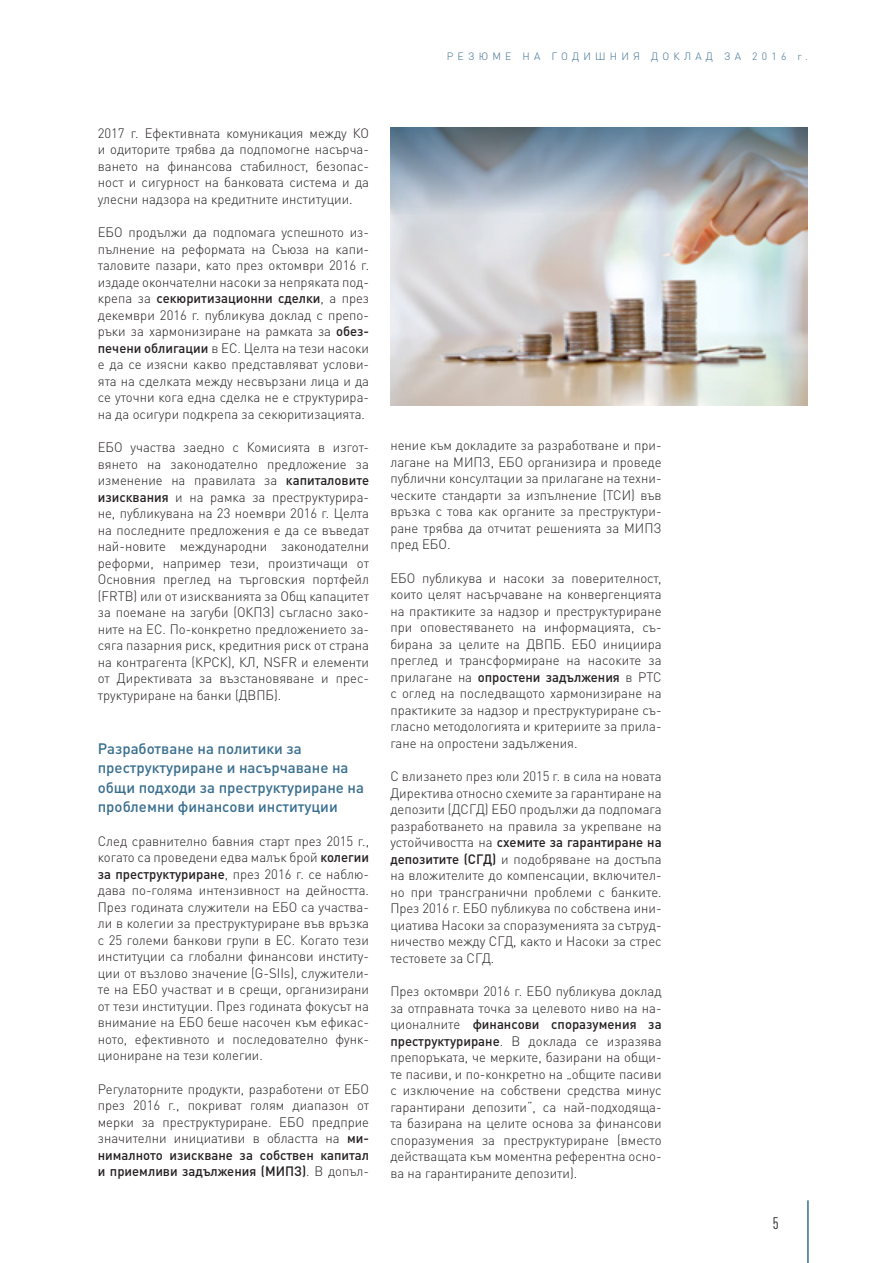
<style>
.page{position:relative;width:893px;height:1263px;background:#fff}
.page>*{position:absolute;margin:0;border:0;box-sizing:border-box;transform-origin:0 0}
.t1{font:condensed 16.5px "DIN Pro";color:#231f20}
.title3{font:500 15px/19.5px "DIN Pro";color:#386e8f}
.body{font:300 13.5px/16.5px "DIN Pro";color:#231f20;text-align:justify}
.t2{font:300 10.5px "DIN Pro";letter-spacing:.4em;color:#386e8f}
.s1{font-weight:500}
</style>
<div class="page">
<hr style="left:807px;top:1200px;width:2px;height:63px;background:#386e8f">
<img style="left:390px;top:128px;width:418px;height:278px">
<svg style="left:391px;top:128px;width:417px;height:93px;background:#98a1ab"></svg>
<p class="t2" style="left:447px;top:49px;width:363px">РЕЗЮМЕ НА ГОДИШНИЯ ДОКЛАД ЗА 2016 г.</p>
<p class="body" style="left:98px;top:124px;width:273px">2017 г. Ефективната комуникация между КО и одиторите трябва да подпомогне насърча&shy;ването на финансова стабилност, безопас&shy;ност и сигурност на банковата система и да улесни надзора на кредитните институции.</p>
<p class="body" style="left:98px;top:224px;width:273px">ЕБО продължи да подпомага успешното из&shy;пълнение на реформата на Съюза на капи&shy;таловите пазари, като през октомври 2016 г. издаде окончателни насоки за непряката под&shy;крепа за <span class="s1">секюритизационни сделки</span>, а през декември 2016 г. публикува доклад с препо&shy;ръки за хармонизиране на рамката за <span class="s1">обез&shy;печени облигации</span> в ЕС. Целта на тези насоки е да се изясни какво представляват услови&shy;ята на сделката между несвързани лица и да се уточни кога една сделка не е структурира&shy;на да осигури подкрепа за секюритизацията.</p>
<p class="body" style="left:98px;top:439px;width:273px">ЕБО участва заедно с Комисията в изгот&shy;вянето на законодателно предложение за изменение на правилата за <span class="s1">капиталовите изисквания</span> и на рамка за преструктурира&shy;не, публикувана на 23 ноември 2016 г. Целта на последните предложения е да се въведат най-новите международни законодателни реформи, например тези, произтичащи от Основния преглед на търговския портфейл (FRTB) или от изискванията за Общ капацитет за поемане на загуби (ОКПЗ) съгласно зако&shy;ните на ЕС. По-конкретно предложението за&shy;сяга пазарния риск, кредитния риск от страна на контрагента (КРСК), КЛ, NSFR и елементи от Директивата за възстановяване и прес&shy;труктуриране на банки (ДВПБ).</p>
<h3 class="title3" style="left:98px;top:738px;width:268px">Разработване на политики за преструктуриране и насърчаване на общи подходи за преструктуриране на проблемни финансови институции</h3>
<p class="body" style="left:98px;top:832px;width:273px">След сравнително бавния старт през 2015 г., когато са проведени едва малък брой <span class="s1">колегии за преструктуриране</span>, през 2016 г. се наблю&shy;дава по-голяма интензивност на дейността.<br>През годината служители на ЕБО са участва&shy;ли в колегии за преструктуриране във връзка с 25 големи банкови групи в ЕС. Когато тези институции са глобални финансови институ&shy;ции от възлово значение (G-SIIs), служители&shy;те на ЕБО участват и в срещи, организирани от тези институции. През годината фокусът на внимание на ЕБО беше насочен към ефикас&shy;ното, ефективното и последователно функ&shy;циониране на тези колегии.</p>
<p class="body" style="left:98px;top:1080px;width:273px">Регулаторните продукти, разработени от ЕБО през 2016 г., покриват голям диапазон от мерки за преструктуриране. ЕБО предприе значителни инициативи в областта на <span class="s1">ми&shy;нималното изискване за собствен капитал и приемливи задължения (МИПЗ)</span>. В допъл-</p>
<p class="body" style="left:390px;top:437px;width:273px">нение към докладите за разработване и при&shy;лагане на МИПЗ, ЕБО организира и проведе публични консултации за прилагане на техни&shy;ческите стандарти за изпълнение (ТСИ) във връзка с това как органите за преструктури&shy;ране трябва да отчитат решенията за МИПЗ пред ЕБО.</p>
<p class="body" style="left:390px;top:569px;width:273px">ЕБО публикува и насоки за поверителност, които целят насърчаване на конвергенцията на практиките за надзор и преструктуриране при оповестяването на информацията, съ&shy;бирана за целите на ДВПБ. ЕБО инициира преглед и трансформиране на насоките за прилагане на <span class="s1">опростени задължения</span> в РТС с оглед на последващото хармонизиране на практиките за надзор и преструктуриране съ&shy;гласно методологията и критериите за прила&shy;гане на опростени задължения.</p>
<p class="body" style="left:390px;top:768px;width:273px">С влизането през юли 2015 г. в сила на новата Директива относно схемите за гарантиране на депозити (ДСГД) ЕБО продължи да подпомага разработването на правила за укрепване на устойчивостта на <span class="s1">схемите за гарантиране на депозитите (СГД)</span> и подобряване на достъпа на вложителите до компенсации, включител&shy;но при трансгранични проблеми с банките.<br>През 2016 г. ЕБО публикува по собствена ини&shy;циатива Насоки за споразуменията за сътруд&shy;ничество между СГД, както и Насоки за стрес тестовете за СГД.</p>
<p class="body" style="left:390px;top:983px;width:273px">През октомври 2016 г. ЕБО публикува доклад за отправната точка за целевото ниво на на&shy;ционалните <span class="s1">финансови споразумения за преструктуриране</span>. В доклада се изразява препоръката, че мерките, базирани на общи&shy;те пасиви, и по-конкретно на „общите пасиви с изключение на собствени средства минус гарантирани депозити“, са най-подходяща&shy;та базирана на целите основа за финансови споразумения за преструктуриране (вместо действащата към моментна референтна осно&shy;ва на гарантираните депозити).</p>
<p class="t1" style="left:773px;top:1213px;width:7px">5</p>
</div>
